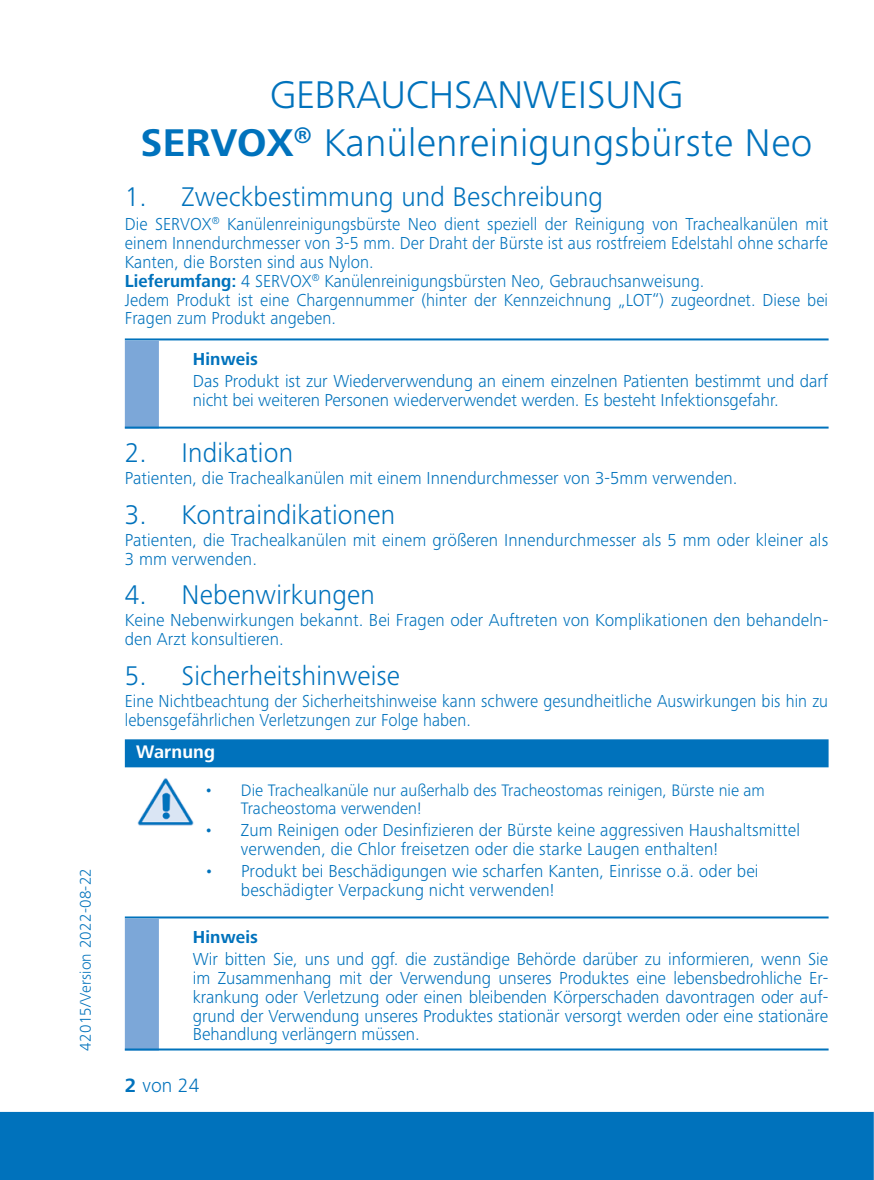
<style>
.page{position:relative;width:874px;height:1180px;background:#fff}
.page>*{position:absolute;margin:0;border:0;box-sizing:border-box;transform-origin:0 0}
.t1{font:300 40px/48px "Frutiger Next LTW1 G";letter-spacing:.01em;color:#0072bc;text-align:center}
.t2{font:300 28px "Frutiger Next LTW1 G";letter-spacing:.005em;color:#0072bc}
.t3{font:300 20px "Frutiger Next LTW1 G";color:#0072bc}
.t4{font:700 18.8px "Frutiger Next LTW1 G";letter-spacing:.005em;color:#fff}
.t5{font:300 18px/18.8px "Frutiger Next LTW1 G";letter-spacing:.005em;color:#0072bc}
.t6{font:300 18px/18.8px "Frutiger Next LTW1 G";letter-spacing:.005em;color:#0072bc;scale:.95 1}
.t7{font:300 18px/18.8px "Frutiger Next LTW1 G";letter-spacing:.005em;color:#0072bc;scale:.94 1}
.t8{font:700 18px "Frutiger Next LTW1 G";letter-spacing:.005em;color:#0072bc}
.t9{font:300 17.2px/18px "Frutiger Next LTW1 G";color:#0072bc}
.t10{font:300 16px "Frutiger Next LTW1 G";letter-spacing:.015em;color:#0072bc}
.s1{font-weight:700}
.s2{font-size:18px}
</style>
<div class="page">
<svg style="left:873px;top:1111px;width:1px;height:68px"></svg>
<div style="left:0;top:1111px;width:873px;height:68px;background:#0072bc"></div>
<hr style="left:125px;top:338px;width:703px;height:2px;background:#0072bc">
<div style="left:125px;top:340px;width:34px;height:88px;background:#7ca7d8"></div>
<hr style="left:125px;top:426px;width:703px;height:2px;background:#0072bc">
<div style="left:125px;top:739px;width:703px;height:28px;background:#0072bc"></div>
<hr style="left:125px;top:916px;width:703px;height:2px;background:#0072bc">
<div style="left:125px;top:918px;width:34px;height:132px;background:#7ca7d8"></div>
<hr style="left:125px;top:1048px;width:703px;height:2px;background:#0072bc">
<img style="left:137px;top:778px;width:57px;height:48px">
<p class="t10" style="left:76px;top:1050px;width:184px;rotate:-90deg">42015/Version 2022-08-22</p>
<h1 class="t1" style="left:140px;top:71px;width:673px">GEBRAUCHSANWEISUNG<br><span class="s1">SERVOX</span><sup>®</sup> Kanülenreinigungsbürste Neo</h1>
<h2 class="t2" style="left:125px;top:180px;width:479px">1. Zweckbestimmung und Beschreibung</h2>
<p class="t6" style="left:125px;top:215px;width:741px">Die SERVOX<sup>®</sup> Kanülenreinigungsbürste Neo dient speziell der Reinigung von Trachealkanülen mit einem Innendurchmesser von 3-5 mm. Der Draht der Bürste ist aus rostfreiem Edelstahl ohne scharfe Kanten, die Borsten sind aus Nylon.<br><span class="s1">Lieferumfang:</span> 4 SERVOX<sup>®</sup> Kanülenreinigungsbürsten Neo, Gebrauchsanweisung.<br>Jedem Produkt ist eine Chargennummer (hinter der Kennzeichnung „LOT“) zugeordnet. Diese bei Fragen zum Produkt angeben.</p>
<p class="t8" style="left:193px;top:348px;width:66px">Hinweis</p>
<p class="t5" style="left:193px;top:372px;width:636px">Das Produkt ist zur Wiederverwendung an einem einzelnen Patienten bestimmt und darf nicht bei weiteren Personen wiederverwendet werden. Es besteht Infektionsgefahr.</p>
<h2 class="t2" style="left:125px;top:436px;width:170px">2. Indikation</h2>
<p class="t5" style="left:125px;top:468px;width:614px">Patienten, die Trachealkanülen mit einem Innendurchmesser von 3-5mm verwenden.</p>
<h2 class="t2" style="left:125px;top:498px;width:272px">3. Kontraindikationen</h2>
<p class="t5" style="left:125px;top:530px;width:704px">Patienten, die Trachealkanülen mit einem größeren Innendurchmesser als 5 mm oder kleiner als<br>3 mm verwenden.</p>
<h2 class="t2" style="left:125px;top:578px;width:251px">4. Nebenwirkungen</h2>
<p class="t5" style="left:125px;top:610px;width:704px">Keine Nebenwirkungen bekannt. Bei Fragen oder Auftreten von Komplikationen den behandeln&shy;den Arzt konsultieren.</p>
<h2 class="t2" style="left:125px;top:659px;width:276px">5. Sicherheitshinweise</h2>
<p class="t7" style="left:125px;top:691px;width:749px">Eine Nichtbeachtung der Sicherheitshinweise kann schwere gesundheitliche Auswirkungen bis hin zu lebensgefährlichen Verletzungen zur Folge haben.</p>
<p class="t4" style="left:136px;top:741px;width:80px">Warnung</p>
<p class="t9" style="left:241px;top:780px;width:525px;text-indent:-37px"><span class="s2">•</span> Die Trachealkanüle nur außerhalb des Tracheostomas reinigen, Bürste nie am<br>Tracheostoma verwenden!</p>
<p class="t5" style="left:241px;top:820px;width:560px;text-indent:-37px">• Zum Reinigen oder Desinfizieren der Bürste keine aggressiven Haushaltsmittel verwenden, die Chlor freisetzen oder die starke Laugen enthalten!</p>
<p class="t5" style="left:241px;top:861px;width:519px;text-indent:-37px">• Produkt bei Beschädigungen wie scharfen Kanten, Einrisse o.ä. oder bei beschädigter Verpackung nicht verwenden!</p>
<p class="t8" style="left:193px;top:926px;width:66px">Hinweis</p>
<p class="t5" style="left:193px;top:949px;width:636px;text-align:justify">Wir bitten Sie, uns und ggf. die zuständige Behörde darüber zu informieren, wenn Sie im Zusammenhang mit der Verwendung unseres Produktes eine lebensbedrohliche Er&shy;krankung oder Verletzung oder einen bleibenden Körperschaden davontragen oder auf&shy;grund der Verwendung unseres Produktes stationär versorgt werden oder eine stationäre Behandlung verlängern müssen.</p>
<p class="t3" style="left:125px;top:1073px;width:76px"><span class="s1">2</span> von 24</p>
</div>
